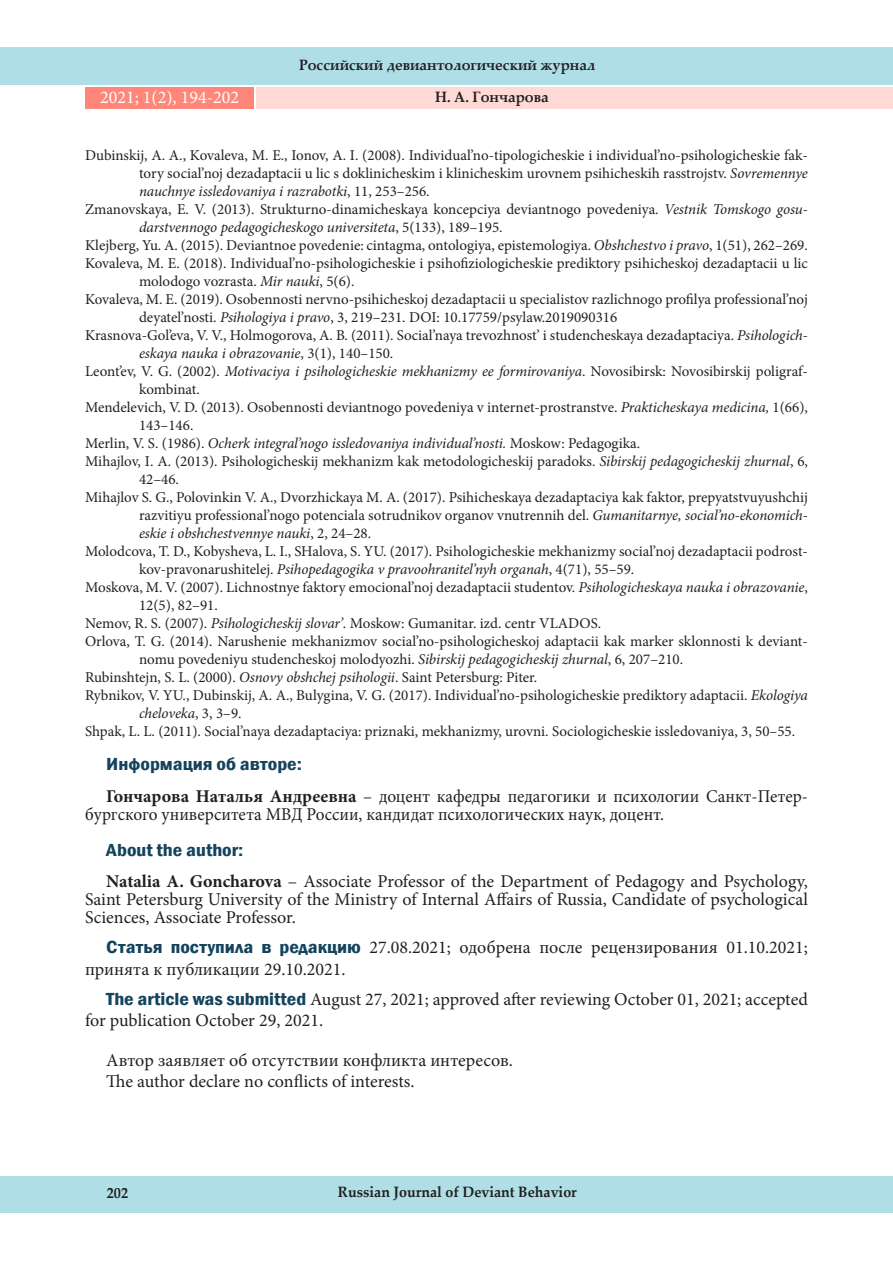
<style>
.page{position:relative;width:893px;height:1263px;background:#fff}
.page>*{position:absolute;margin:0;border:0;box-sizing:border-box;transform-origin:0 0}
.t1{font:18px/18px "Minion Pro";color:#231f20}
.t2{font:18px/18px "Minion Pro";color:#231f20;scale:.96 1}
.t3{font:600 condensed 18px "Franklin Gothic";color:#14435d;scale:1.15 1}
.t4{font:18px "Minion Pro";color:#fff}
.список_литературы{font:15px/18px "Minion Pro";color:#231f20}
.список_литературы-2{font:italic 15px "Minion Pro";letter-spacing:-.01em;color:#231f20}
.t5{font:700 15px "Palatino Linotype";color:#231f20;scale:.95 1}
.s1{font-style:italic}
.s2{font-style:normal}
.s3{font-weight:700}
.s4{font-family:"Franklin Gothic";font-weight:600;font-stretch:condensed;color:#14435d}
</style>
<div class="page">
<div style="left:0;top:48px;width:893px;height:37px;background:#afdee6"></div>
<div style="left:0;top:1176px;width:892px;height:37px;background:#afdee6"></div>
<div style="left:256px;top:87px;width:637px;height:21px;background:#ffd9d5"></div>
<div style="left:85px;top:87px;width:168px;height:21px;background:#ff8679"></div>
<p class="t5" style="left:299px;top:54px;width:313px">Российский девиантологический журнал</p>
<p class="t4" style="left:100px;top:85px;width:140px">2021; 1(2), 194-202</p>
<p class="t5" style="left:435px;top:86px;width:121px">Н. А. Гончарова</p>
<p class="список_литературы" style="left:139px;top:146px;width:670px;text-align:justify;text-indent:-54px">Dubinskij, A. A., Kovaleva, M. E., Ionov, A. I. (2008). Individual’no-tipologicheskie i individual’no-psihologicheskie fak&shy;tory social’noj dezadaptacii u lic s doklinicheskim i klinicheskim urovnem psihicheskih rasstrojstv. <span class="s1">Sovremennye nauchnye issledovaniya i razrabotki</span>, 11, 253–256.</p>
<p class="список_литературы" style="left:139px;top:200px;width:670px;text-indent:-54px">Zmanovskaya, E. V. (2013). Strukturno-dinamicheskaya koncepciya deviantnogo povedeniya. <span class="s1">Vestnik Tomskogo gosu&shy;darstvennogo pedagogicheskogo universiteta</span>, 5(133), 189–195.</p>
<p class="список_литературы" style="left:85px;top:236px;width:724px">Klejberg, Yu. A. (2015). Deviantnoe povedenie: cintagma, ontologiya, epistemologiya. <span class="s1">Obshchestvo i pravo</span>, 1(51), 262–269.</p>
<p class="список_литературы" style="left:139px;top:254px;width:670px;text-indent:-54px">Kovaleva, M. E. (2018). Individual’no-psihologicheskie i psihofiziologicheskie prediktory psihicheskoj dezadaptacii u lic molodogo vozrasta. <span class="s1">Mir nauki</span>, 5(6).</p>
<p class="список_литературы" style="left:139px;top:290px;width:670px;text-indent:-54px">Kovaleva, M. E. (2019). Osobennosti nervno-psihicheskoj dezadaptacii u specialistov razlichnogo profilya professional’noj deyatel’nosti. <span class="s1">Psihologiya i pravo</span>, 3, 219–231. DOI: 10.17759/psylaw.2019090316</p>
<p class="список_литературы" style="left:139px;top:326px;width:670px;text-indent:-54px">Krasnova-Gol’eva, V. V., Holmogorova, A. B. (2011). Social’naya trevozhnost’ i studencheskaya dezadaptaciya. <span class="s1">Psihologich&shy;eskaya nauka i obrazovanie</span>, 3(1), 140–150.</p>
<p class="список_литературы" style="left:139px;top:362px;width:670px;text-indent:-54px">Leont’ev, V. G. (2002). <span class="s1">Motivaciya i psihologicheskie mekhanizmy ee formirovaniya</span>. Novosibirsk: Novosibirskij poligraf&shy;kombinat.</p>
<p class="список_литературы" style="left:139px;top:398px;width:670px;text-indent:-54px">Mendelevich, V. D. (2013). Osobennosti deviantnogo povedeniya v internet-prostranstve. <span class="s1">Prakticheskaya medicina,</span> 1(66),<br>143–146.</p>
<p class="список_литературы-2" style="left:85px;top:433px;width:557px"><span class="s2">Merlin, V. S. (1986).</span> Ocherk integral’nogo issledovaniya individual’nosti. <span class="s2">Moskow: Pedagogika.</span></p>
<p class="список_литературы" style="left:139px;top:452px;width:670px;text-indent:-54px">Mihajlov, I. A. (2013). Psihologicheskij mekhanizm kak metodologicheskij paradoks. <span class="s1">Sibirskij pedagogicheskij zhurnal</span>, 6,<br>42–46.</p>
<p class="список_литературы" style="left:139px;top:488px;width:670px;text-align:justify;text-indent:-54px">Mihajlov S. G., Polovinkin V. A., Dvorzhickaya M. A. (2017). Psihicheskaya dezadaptaciya kak faktor, prepyatstvuyushchij razvitiyu professional’nogo potenciala sotrudnikov organov vnutrennih del. <span class="s1">Gumanitarnye, social’no-ekonomich&shy;eskie i obshchestvennye nauki</span>, 2, 24–28.</p>
<p class="список_литературы" style="left:139px;top:542px;width:670px;text-indent:-54px">Molodcova, T. D., Kobysheva, L. I., SHalova, S. YU. (2017). Psihologicheskie mekhanizmy social’noj dezadaptacii podrost&shy;kov-pravonarushitelej. <span class="s1">Psihopedagogika v pravoohranitel’nyh organah</span>, 4(71), 55–59.</p>
<p class="список_литературы" style="left:139px;top:578px;width:670px;text-indent:-54px">Moskova, M. V. (2007). Lichnostnye faktory emocional’noj dezadaptacii studentov. <span class="s1">Psihologicheskaya nauka i obrazovanie</span>,<br>12(5), 82–91.</p>
<p class="список_литературы" style="left:85px;top:614px;width:518px">Nemov, R. S. (2007). <span class="s1">Psihologicheskij slovar’</span>. Moskow: Gumanitar. izd. centr VLADOS.</p>
<p class="список_литературы" style="left:139px;top:632px;width:670px;text-indent:-54px">Orlova, T. G. (2014). Narushenie mekhanizmov social’no-psihologicheskoj adaptacii kak marker sklonnosti k deviant&shy;nomu povedeniyu studencheskoj molodyozhi. <span class="s1">Sibirskij pedagogicheskij zhurnal</span>, 6, 207–210.</p>
<p class="список_литературы" style="left:85px;top:668px;width:454px">Rubinshtejn, S. L. (2000). <span class="s1">Osnovy obshchej psihologii</span>. Saint Petersburg: Piter.</p>
<p class="список_литературы" style="left:139px;top:686px;width:670px;text-indent:-54px">Rybnikov, V. YU., Dubinskij, A. A., Bulygina, V. G. (2017). Individual’no-psihologicheskie prediktory adaptacii. <span class="s1">Ekologiya cheloveka</span>, 3, 3–9.</p>
<p class="список_литературы" style="left:85px;top:722px;width:712px">Shpak, L. L. (2011). Social’naya dezadaptaciya: priznaki, mekhanizmy, urovni. Sociologicheskie issledovaniya, 3, 50–55.</p>
<p class="t3" style="left:106px;top:752px;width:172px">Информация об авторе:</p>
<p class="t2" style="left:85px;top:787px;width:754px;text-indent:21px"><span class="s3">Гончарова Наталья Андреевна</span> – доцент кафедры педагогики и психологии Санкт-Петер&shy;бургского университета МВД России, кандидат психологических наук, доцент.</p>
<p class="t3" style="left:106px;top:837px;width:121px">About the author:</p>
<p class="t1" style="left:85px;top:872px;width:724px;text-align:justify;text-indent:21px"><span class="s3">Natalia A. Goncharova</span> – Associate Professor of the Department of Pedagogy and Psychology, Saint Petersburg University of the Ministry of Internal Affairs of Russia, Candidate of psychological Sciences, Associate Professor.</p>
<p class="t1" style="left:85px;top:936px;width:724px;line-height:21.6px;text-indent:21px"><span class="s4">Статья поступила в редакцию</span> 27.08.2021; одобрена после рецензирования 01.10.2021; принята к публикации 29.10.2021.</p>
<p class="t1" style="left:85px;top:988px;width:724px;line-height:21.6px;text-indent:21px"><span class="s4">The article was submitted</span> August 27, 2021; approved after reviewing October 01, 2021; accepted for publication October 29, 2021.</p>
<p class="t1" style="left:106px;top:1051px;width:408px">Автор заявляет об отсутствии конфликта интересов.</p>
<p class="t1" style="left:106px;top:1073px;width:310px">The author declare no conflicts of interests.</p>
<p class="t5" style="left:107px;top:1182px;width:24px">202</p>
<p class="t5" style="left:338px;top:1181px;width:253px">Russian Journal of Deviant Behavior</p>
</div>
